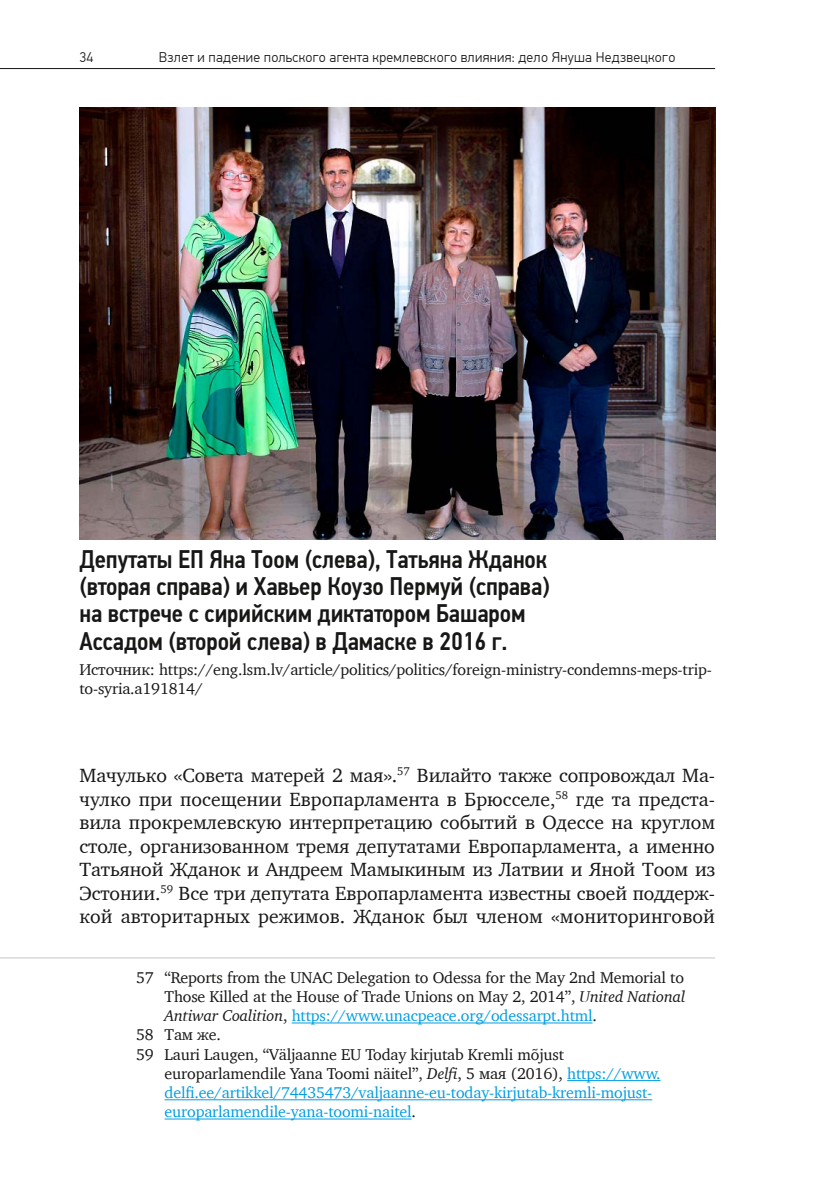
<style>
.page{position:relative;width:840px;height:1191px;background:#fff}
.page>*{position:absolute;margin:0;border:0;box-sizing:border-box;transform-origin:0 0}
.t1{font:500 25.4px/27.4px "Din Tekst Cond Pro";letter-spacing:-.005em;color:#181716}
.t2{font:19.6px/23.6px "Charter";letter-spacing:.005em;color:#181716;text-align:justify}
.t3{font:16px/19.2px "Charter";letter-spacing:-.01em;color:#181716}
.t4{font:16px "Charter";letter-spacing:-.01em;color:#009ee3}
.t5{font:300 14px "Din Tekst Pro";letter-spacing:.02em;color:#181716}
.s1{font-style:italic}
.s2{font-style:italic;color:#181716}
.s3{color:#181716}
.s4{color:#009ee3}
</style>
<div class="page">
<hr style="left:0;top:68px;width:714px;height:1px;background:#181716">
<hr style="left:0;top:957px;width:714px;height:1px;background:#c5c6c6">
<hr style="left:291px;top:1022px;width:301px;height:1px;background:#009ee3">
<hr style="left:567px;top:1080px;width:93px;height:1px;background:#009ee3">
<hr style="left:164px;top:1099px;width:488px;height:1px;background:#009ee3">
<hr style="left:164px;top:1118px;width:247px;height:1px;background:#009ee3">
<img style="left:79px;top:108px;width:635px;height:432px">
<p class="t5" style="left:79px;top:50px;width:15px">34</p>
<p class="t5" style="left:159px;top:50px;width:517px">Взлет и падение польского агента кремлевского влияния: дело Януша Недзвецкого</p>
<p class="t1" style="left:79px;top:545px;width:471px">Депутаты ЕП Яна Тоом (слева), Татьяна Жданок (вторая справа) и Хавьер Коузо Пермуй (справа) на встрече с сирийским диктатором Башаром Ассадом (второй слева) в Дамаске в 2016 г.</p>
<p class="t3" style="left:79px;top:659px;width:633px">Источник: https://eng.lsm.lv/article/politics/politics/foreign-ministry-condemns-meps-trip&shy;to-syria.a191814/</p>
<p class="t2" style="left:79px;top:763px;width:637px">Мачулько «Совета матерей 2 мая».<sup>57</sup> Вилайто также сопровождал Ма&shy;чулко при посещении Европарламента в Брюсселе,<sup>58</sup> где та предста&shy;вила прокремлевскую интерпретацию событий в Одессе на круглом столе, организованном тремя депутатами Европарламента, а именно Татьяной Жданок и Андреем Мамыкиным из Латвии и Яной Тоом из Эстонии.<sup>59</sup> Все три депутата Европарламента известны своей поддерж&shy;кой авторитарных режимов. Жданок был членом «мониторинговой</p>
<p class="t3" style="left:136px;top:967px;width:549px">57 “Reports from the UNAC Delegation to Odessa for the May 2nd Memorial to</p>
<p class="t3" style="left:164px;top:986px;width:522px">Those Killed at the House of Trade Unions on May 2, 2014”, <span class="s1">United National</span></p>
<p class="t4" style="left:164px;top:1002px;width:433px"><span class="s2">Antiwar Coalition</span><span class="s3">,</span> https://www.unacpeace.org/odessarpt.html<span class="s3">.</span></p>
<p class="t3" style="left:136px;top:1025px;width:86px">58 Там же.</p>
<p class="t3" style="left:136px;top:1044px;width:429px">59 Lauri Laugen, “Väljaanne EU Today kirjutab Kremli mõjust</p>
<p class="t3" style="left:164px;top:1063px;width:497px">europarlamendile Yana Toomi näitel”, <span class="s1">Delfi</span>, 5 мая (2016), <span class="s4">https://www.</span></p>
<p class="t4" style="left:164px;top:1078px;width:489px">delfi.ee/artikkel/74435473/valjaanne-eu-today-kirjutab-kremli-mojust-</p>
<p class="t4" style="left:164px;top:1098px;width:253px">europarlamendile-yana-toomi-naitel<span class="s3">.</span></p>
</div>
